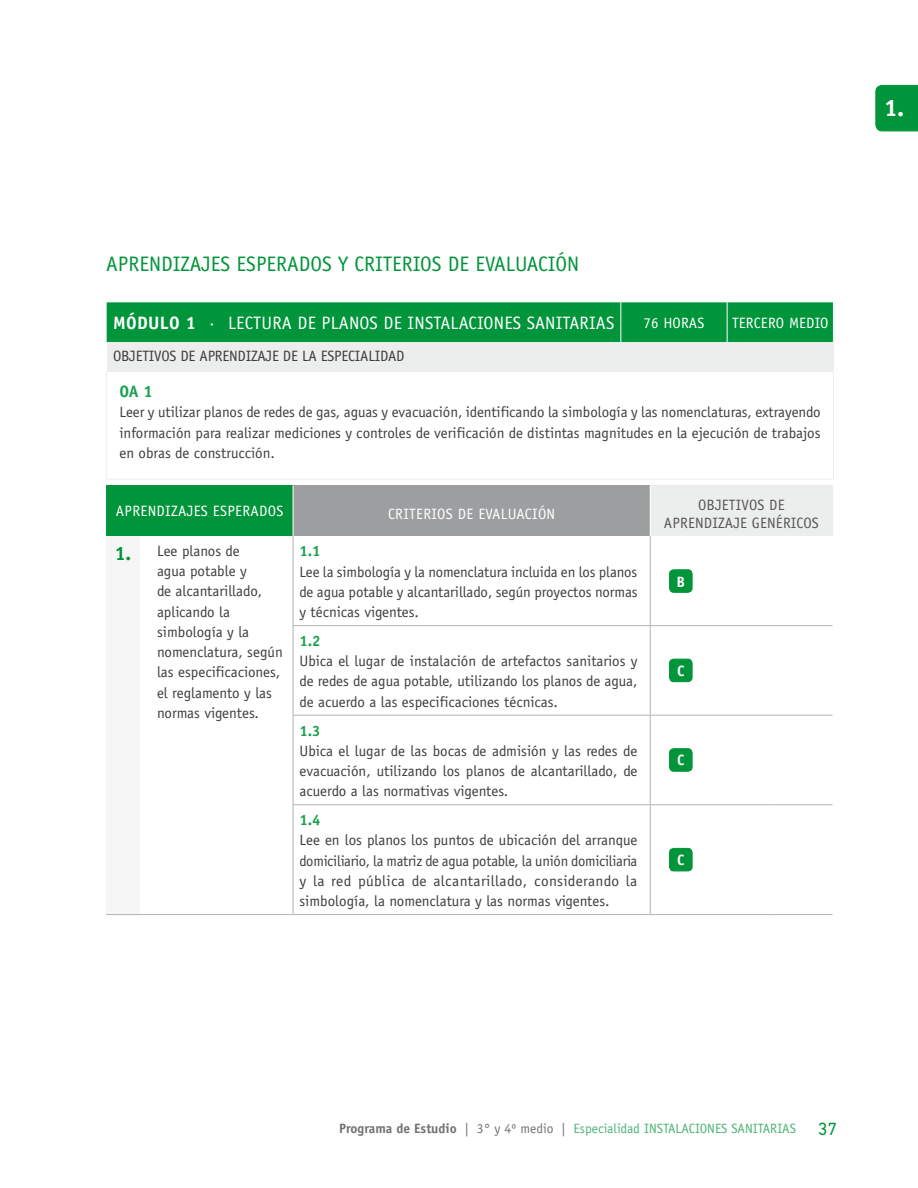
<style>
.page{position:relative;width:918px;height:1188px;background:#fff}
.page>*{position:absolute;margin:0;border:0;box-sizing:border-box;transform-origin:0 0}
.t1{font:700 24px "Officina Sans";color:#fff}
.t2{font:21px "Officina Sans";color:#00953a}
.t3{font:18px "Officina Sans";letter-spacing:.01em;color:#fff}
.t4{font:18px "DIN Next LT Pro";color:#00953a}
.t5{font:700 16.5px "Officina Sans";color:#1aa04e}
.t6{font:15px/20.2px "Officina Sans";color:#3e3d40;text-align:justify}
.t7{font:15px "Officina Sans";letter-spacing:.02em;color:#fff}
.t8{font:15px "Officina Sans";letter-spacing:.01em;color:#58585a}
.t9{font:700 15px "Officina Sans";color:#1aa04e}
.t10{font:700 15px "Officina Sans";color:#fff}
.t11{font:13.5px "Officina Sans";color:#4db575}
.s1{font-weight:700}
.s2{font-weight:700;font-size:19.5px;color:#00953a}
.s3{font-weight:700;color:#707172}
.s4{color:#707172}
</style>
<div class="page">
<div style="left:107px;top:302px;width:726px;height:40px;background:#00953a"></div>
<div style="left:107px;top:342px;width:726px;height:29px;background:#eceded"></div>
<hr style="left:106px;top:371px;width:1px;height:108px;background:#eceded">
<hr style="left:833px;top:371px;width:1px;height:108px;background:#eceded">
<hr style="left:106px;top:479px;width:515px;height:1px;background:#eceded">
<hr style="left:621px;top:479px;width:106px;height:1px;background:#eceded">
<hr style="left:727px;top:479px;width:107px;height:1px;background:#eceded">
<hr style="left:727px;top:302px;width:1px;height:40px;background:#fff">
<hr style="left:620px;top:302px;width:1px;height:40px;background:#fff">
<div style="left:106px;top:486px;width:187px;height:50px;background:#00953a"></div>
<div style="left:293px;top:486px;width:357px;height:50px;background:#9c9e9f"></div>
<div style="left:650px;top:486px;width:183px;height:50px;background:#eceded"></div>
<div style="left:106px;top:536px;width:34px;height:379px;background:#f6f6f6"></div>
<hr style="left:293px;top:536px;width:1px;height:89px;background:#b1b3b4">
<hr style="left:293px;top:626px;width:1px;height:89px;background:#b1b3b4">
<hr style="left:293px;top:716px;width:1px;height:88px;background:#b1b3b4">
<hr style="left:293px;top:805px;width:1px;height:109px;background:#b1b3b4">
<hr style="left:140px;top:914px;width:153px;height:1px;background:#b1b3b4">
<hr style="left:106px;top:914px;width:34px;height:1px;background:#b1b3b4">
<hr style="left:650px;top:486px;width:1px;height:50px;background:#fff">
<hr style="left:293px;top:486px;width:1px;height:50px;background:#fff">
<hr style="left:650px;top:626px;width:1px;height:89px;background:#b1b3b4">
<hr style="left:650px;top:716px;width:1px;height:88px;background:#b1b3b4">
<hr style="left:650px;top:805px;width:1px;height:109px;background:#b1b3b4">
<hr style="left:772px;top:625px;width:61px;height:1px;background:#b1b3b4">
<hr style="left:772px;top:715px;width:61px;height:1px;background:#b1b3b4">
<hr style="left:293px;top:625px;width:357px;height:1px;background:#b1b3b4">
<hr style="left:650px;top:625px;width:61px;height:1px;background:#b1b3b4">
<hr style="left:711px;top:625px;width:61px;height:1px;background:#b1b3b4">
<hr style="left:293px;top:715px;width:357px;height:1px;background:#b1b3b4">
<hr style="left:650px;top:715px;width:61px;height:1px;background:#b1b3b4">
<hr style="left:711px;top:715px;width:61px;height:1px;background:#b1b3b4">
<hr style="left:293px;top:804px;width:357px;height:1px;background:#b1b3b4">
<hr style="left:650px;top:804px;width:61px;height:1px;background:#b1b3b4">
<hr style="left:711px;top:804px;width:61px;height:1px;background:#b1b3b4">
<hr style="left:772px;top:804px;width:61px;height:1px;background:#b1b3b4">
<hr style="left:293px;top:914px;width:357px;height:1px;background:#b1b3b4">
<hr style="left:650px;top:914px;width:61px;height:1px;background:#b1b3b4">
<hr style="left:711px;top:914px;width:61px;height:1px;background:#b1b3b4">
<hr style="left:772px;top:914px;width:61px;height:1px;background:#b1b3b4">
<hr style="left:650px;top:536px;width:1px;height:89px;background:#b1b3b4">
<div style="left:670px;top:570px;width:22px;height:22px;background:#00953a;border-radius:4px"></div>
<div style="left:669px;top:570px;width:23px;height:23px;border:1px solid #00953a;border-radius:4px"></div>
<div style="left:670px;top:659px;width:22px;height:23px;background:#00953a;border-radius:4px"></div>
<div style="left:669px;top:659px;width:23px;height:23px;border:1px solid #00953a;border-radius:4px"></div>
<div style="left:670px;top:749px;width:22px;height:22px;background:#00953a;border-radius:4px"></div>
<div style="left:669px;top:748px;width:23px;height:24px;border:1px solid #00953a;border-radius:4px"></div>
<div style="left:670px;top:848px;width:22px;height:23px;background:#00953a;border-radius:4px"></div>
<div style="left:669px;top:848px;width:23px;height:23px;border:1px solid #00953a;border-radius:4px"></div>
<div style="left:875px;top:85px;width:43px;height:46px;background:#00953a"></div>
<h2 class="t2" style="left:106px;top:251px;width:475px">APRENDIZAJES ESPERADOS Y CRITERIOS DE EVALUACIÓN</h2>
<p class="t3" style="left:113px;top:313px;width:503px"><span class="s1">MóDULO 1</span> · LECTURA DE PLANOS DE INSTALACIONES SANITARIAS</p>
<p class="t7" style="left:644px;top:314px;width:61px">76 Horas</p>
<p class="t7" style="left:732px;top:314px;width:16px">Tercero</p>
<p class="t7" style="left:789px;top:314px;width:39px">Medio</p>
<p class="t6" style="left:113px;top:346px;width:9px">objet</p>
<p class="t6" style="left:149px;top:346px;width:14px">ivos</p>
<p class="t6" style="left:181px;top:346px;width:28px">de Aprend</p>
<p class="t6" style="left:246px;top:346px;width:83px">izaje de la espec</p>
<p class="t6" style="left:355px;top:346px;width:49px">ialidad</p>
<p class="t5" style="left:119px;top:381px;width:35px">OA 1</p>
<p class="t6" style="left:119px;top:402px;width:703px">Leer y utilizar planos de redes de gas, aguas y evacuación, identificando la simbología y las nomenclaturas, extrayendo información para realizar mediciones y controles de verificación de distintas magnitudes en la ejecución de trabajos en obras de construcción.</p>
<p class="t7" style="left:116px;top:503px;width:9px">Aprend</p>
<p class="t7" style="left:165px;top:503px;width:30px">izajes</p>
<p class="t7" style="left:213px;top:503px;width:16px">Esper</p>
<p class="t7" style="left:251px;top:503px;width:18px">ados</p>
<p class="t7" style="left:388px;top:505px;width:159px">Criterios de Evaluación</p>
<p class="t8" style="left:698px;top:496px;width:17px">Objet</p>
<p class="t8" style="left:736px;top:496px;width:15px">ivos</p>
<p class="t8" style="left:769px;top:496px;width:8px">de</p>
<p class="t8" style="left:664px;top:514px;width:9px">Aprend</p>
<p class="t8" style="left:712px;top:514px;width:56px">izaje Genér</p>
<p class="t8" style="left:791px;top:514px;width:14px">icos</p>
<p class="t6" style="left:157px;top:541px;width:127px;text-align:left;text-indent:-42px"><span class="s2">1.</span> Lee planos de<br>agua potable y<br>de alcantarillado, aplicando la simbología y la nomenclatura, según las especificaciones, el reglamento y las normas vigentes.</p>
<p class="t9" style="left:299px;top:542px;width:23px">1.1</p>
<p class="t6" style="left:299px;top:561px;width:340px">Lee la simbología y la nomenclatura incluida en los planos de agua potable y alcantarillado, según proyectos normas y técnicas vigentes.</p>
<p class="t10" style="left:677px;top:572px;width:10px">B</p>
<p class="t9" style="left:299px;top:631px;width:23px">1.2</p>
<p class="t6" style="left:299px;top:651px;width:340px">Ubica el lugar de instalación de artefactos sanitarios y de redes de agua potable, utilizando los planos de agua, de acuerdo a las especificaciones técnicas.</p>
<p class="t10" style="left:677px;top:661px;width:8px">c</p>
<p class="t9" style="left:299px;top:721px;width:23px">1.3</p>
<p class="t6" style="left:299px;top:741px;width:340px">Ubica el lugar de las bocas de admisión y las redes de evacuación, utilizando los planos de alcantarillado, de acuerdo a las normativas vigentes.</p>
<p class="t10" style="left:677px;top:751px;width:8px">c</p>
<p class="t9" style="left:299px;top:811px;width:23px">1.4</p>
<p class="t6" style="left:299px;top:830px;width:340px">Lee en los planos los puntos de ubicación del arranque domiciliario, la matriz de agua potable, la unión domiciliaria y la red pública de alcantarillado, considerando la simbología, la nomenclatura y las normas vigentes.</p>
<p class="t10" style="left:677px;top:850px;width:8px">c</p>
<h1 class="t1" style="left:884px;top:93px;width:21px">1.</h1>
<p class="t11" style="left:339px;top:1121px;width:459px"><span class="s3">Programa de Estudio</span> <span class="s4">| 3° y 4º medio |</span> Especialidad INSTALACIONES SANITARIAS</p>
<p class="t4" style="left:818px;top:1118px;width:21px">37</p>
</div>
